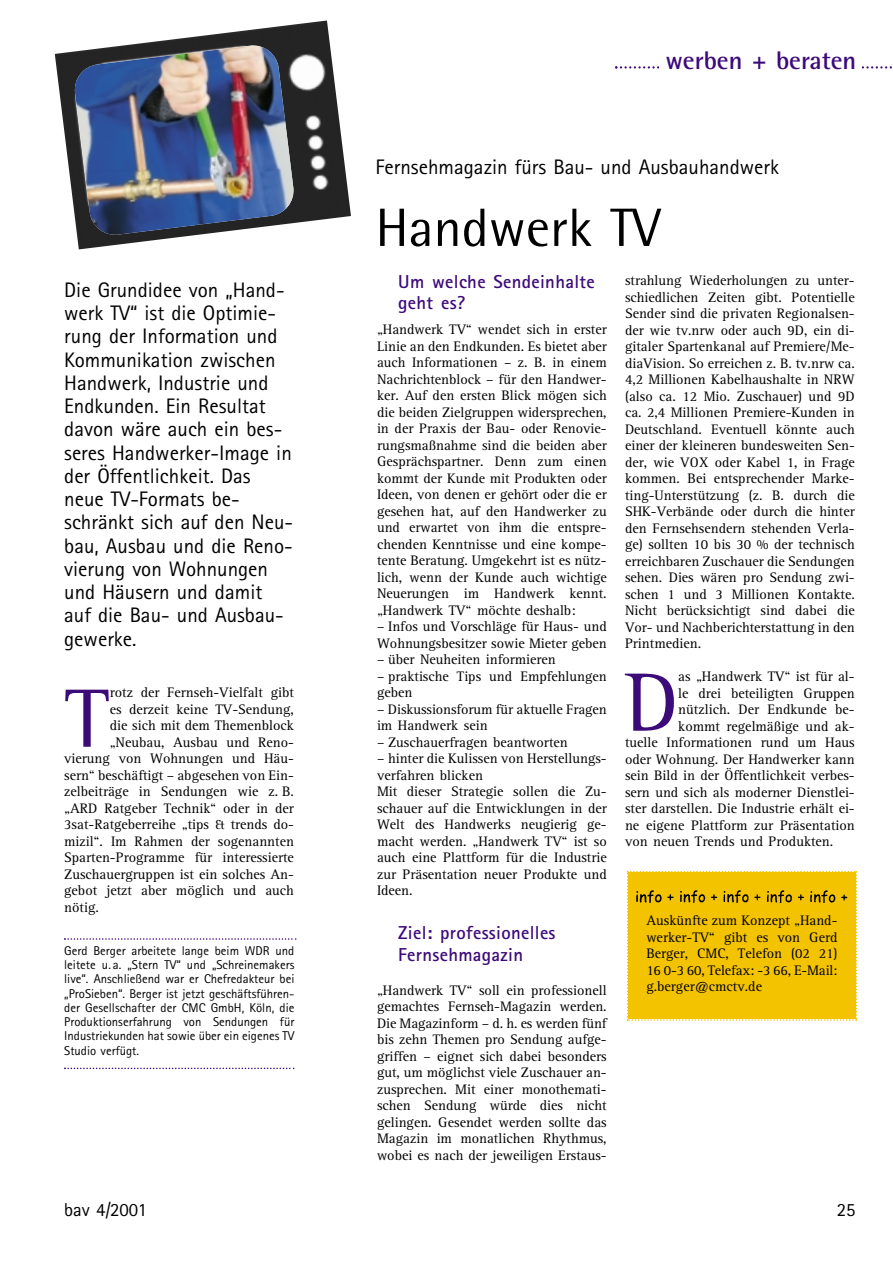
<style>
.page{position:relative;width:893px;height:1263px;background:#fff}
.page>*{position:absolute;margin:0;border:0;box-sizing:border-box;transform-origin:0 0}
.t1{font:84.75px "Rotis Semi Serif";color:#3d0a7a}
.t2{font:54px "Rotis Semi Sans";color:#000}
.t3{font:700 25.5px "Rotis Semi Sans";color:#3d0a7a}
.t4{font:21px/23.2px "Rotis Sans Serif";color:#000}
.t5{font:700 18.75px/21px "Rotis Sans Serif";letter-spacing:.015em;color:#3d0a7a}
.t6{font:18.75px "Rotis Sans Serif";color:#000}
.t7{font:14.25px/16.5px "Rotis Serif";color:#000;text-align:justify}
.t8{font:12.75px/14.2px "Rotis Sans Serif";color:#000;text-align:justify}
</style>
<div class="page">
<svg style="left:615px;top:66px;width:277px;height:3px"></svg>
<div style="left:659px;top:51px;width:202px;height:29px;background:#fff"></div>
<svg style="left:64px;top:938px;width:232px;height:2px"></svg>
<svg style="left:64px;top:1068px;width:230px;height:1px"></svg>
<div style="left:626px;top:871px;width:231px;height:150px;background:#f4c300"></div>
<img style="left:633px;top:886px;width:214px;height:20px">
<img style="left:55px;top:21px;width:296px;height:228px">
<img style="left:73px;top:44px;width:222px;height:192px">
<h3 class="t3" style="left:665px;top:51px;width:192px">werben + beraten</h3>
<p class="t4" style="left:64px;top:280px;width:230px">Die Grundidee von „Hand&shy;werk TV“ ist die Optimie&shy;rung der Information und<br>Kommunikation zwischen<br>Handwerk, Industrie und<br>Endkunden. Ein Resultat davon wäre auch ein bes&shy;seres Handwerker-Image in der Öffentlichkeit. Das neue TV-Formats be&shy;schränkt sich auf den Neu&shy;bau, Ausbau und die Reno&shy;vierung von Wohnungen und Häusern und damit auf die Bau- und Ausbau&shy;gewerke.</p>
<h1 class="t1" style="left:64px;top:687px;width:47px">T</h1>
<p class="t7" style="left:110px;top:686px;width:186px">rotz der Fernseh-Vielfalt gibt</p>
<p class="t7" style="left:110px;top:702px;width:186px">es derzeit keine TV-Sendung,</p>
<p class="t7" style="left:110px;top:719px;width:186px">die sich mit dem Themenblock</p>
<p class="t7" style="left:110px;top:735px;width:186px">„Neubau, Ausbau und Reno-</p>
<p class="t7" style="left:64px;top:752px;width:231px">vierung von Wohnungen und Häu-</p>
<p class="t7" style="left:64px;top:768px;width:231px">sern“ beschäftigt – abgesehen von Ein-</p>
<p class="t7" style="left:64px;top:785px;width:231px">zelbeiträge in Sendungen wie z. B.</p>
<p class="t7" style="left:64px;top:801px;width:231px">„ARD Ratgeber Technik“ oder in der</p>
<p class="t7" style="left:64px;top:818px;width:231px">3sat-Ratgeberreihe „tips &amp; trends do-</p>
<p class="t7" style="left:64px;top:834px;width:231px">mizil“. Im Rahmen der sogenannten</p>
<p class="t7" style="left:64px;top:851px;width:231px">Sparten-Programme für interessierte</p>
<p class="t7" style="left:64px;top:867px;width:231px">Zuschauergruppen ist ein solches An-</p>
<p class="t7" style="left:64px;top:884px;width:231px">gebot jetzt aber möglich und auch</p>
<p class="t7" style="left:64px;top:900px;width:36px">nötig.</p>
<p class="t8" style="left:64px;top:945px;width:232px">Gerd Berger arbeitete lange beim WDR und leitete u. a. „Stern TV“ und „Schreinemakers live“. Anschließend war er Chefredakteur bei „ProSieben“. Berger ist jetzt geschäftsführen&shy;der Gesellschafter der CMC GmbH, Köln, die Produktionserfahrung von Sendungen für Industriekunden hat sowie über ein eigenes TV Studio verfügt.</p>
<h3 class="t4" style="left:375px;top:157px;width:405px">Fernsehmagazin fürs Bau- und Ausbauhandwerk</h3>
<h2 class="t2" style="left:375px;top:209px;width:286px">Handwerk TV</h2>
<h3 class="t5" style="left:398px;top:273px;width:198px">Um welche Sendeinhalte geht es?</h3>
<p class="t7" style="left:377px;top:323px;width:231px">„Handwerk TV“ wendet sich in erster Linie an den Endkunden. Es bietet aber auch Informationen – z. B. in einem Nachrichtenblock – für den Handwer&shy;ker. Auf den ersten Blick mögen sich die beiden Zielgruppen widersprechen, in der Praxis der Bau- oder Renovie&shy;rungsmaßnahme sind die beiden aber Gesprächspartner. Denn zum einen kommt der Kunde mit Produkten oder Ideen, von denen er gehört oder die er gesehen hat, auf den Handwerker zu und erwartet von ihm die entspre&shy;chenden Kenntnisse und eine kompe&shy;tente Beratung. Umgekehrt ist es nütz&shy;lich, wenn der Kunde auch wichtige Neuerungen im Handwerk kennt. „Handwerk TV“ möchte deshalb:</p>
<p class="t7" style="left:377px;top:620px;width:231px">– Infos und Vorschläge für Haus- und<br>Wohnungsbesitzer sowie Mieter geben</p>
<p class="t7" style="left:377px;top:653px;width:180px">– über Neuheiten informieren</p>
<p class="t7" style="left:377px;top:669px;width:231px">– praktische Tips und Empfehlungen geben</p>
<p class="t7" style="left:377px;top:702px;width:231px">– Diskussionsforum für aktuelle Fragen im Handwerk sein</p>
<p class="t7" style="left:377px;top:735px;width:192px">– Zuschauerfragen beantworten</p>
<p class="t7" style="left:377px;top:752px;width:231px;text-align:left">– hinter die Kulissen von Herstellungs&shy;verfahren blicken<br>Mit dieser Strategie sollen die Zu&shy;schauer auf die Entwicklungen in der<br>Welt des Handwerks neugierig ge&shy;macht werden. „Handwerk TV“ ist so auch eine Plattform für die Industrie zur Präsentation neuer Produkte und<br>Ideen.</p>
<h3 class="t5" style="left:398px;top:923px;width:159px;line-height:22.5px">Ziel: professionelles<br>Fernsehmagazin</h3>
<p class="t7" style="left:377px;top:983px;width:231px">„Handwerk TV“ soll ein professionell gemachtes Fernseh-Magazin werden.<br>Die Magazinform – d. h. es werden fünf bis zehn Themen pro Sendung aufge&shy;griffen – eignet sich dabei besonders gut, um möglichst viele Zuschauer an&shy;zusprechen. Mit einer monothemati&shy;schen Sendung würde dies nicht gelingen. Gesendet werden sollte das Magazin im monatlichen Rhythmus, wobei es nach der jeweiligen Erstaus-</p>
<p class="t7" style="left:625px;top:274px;width:231px">strahlung Wiederholungen zu unter&shy;schiedlichen Zeiten gibt. Potentielle Sender sind die privaten Regionalsen&shy;der wie tv.nrw oder auch 9D, ein di&shy;gitaler Spartenkanal auf Premiere/Me&shy;diaVision. So erreichen z. B. tv.nrw ca.<br>4,2 Millionen Kabelhaushalte in NRW (also ca. 12 Mio. Zuschauer) und 9D ca. 2,4 Millionen Premiere-Kunden in Deutschland. Eventuell könnte auch einer der kleineren bundesweiten Sen&shy;der, wie VOX oder Kabel 1, in Frage kommen. Bei entsprechender Marke&shy;ting-Unterstützung (z. B. durch die SHK-Verbände oder durch die hinter den Fernsehsendern stehenden Verla&shy;ge) sollten 10 bis 30 % der technisch erreichbaren Zuschauer die Sendungen sehen. Dies wären pro Sendung zwi&shy;schen 1 und 3 Millionen Kontakte.<br>Nicht berücksichtigt sind dabei die Vor- und Nachberichterstattung in den Printmedien.</p>
<h1 class="t1" style="left:625px;top:671px;width:55px">D</h1>
<p class="t7" style="left:678px;top:670px;width:178px">as „Handwerk TV“ ist für al-</p>
<p class="t7" style="left:678px;top:686px;width:178px">le drei beteiligten Gruppen</p>
<p class="t7" style="left:678px;top:703px;width:178px">nützlich. Der Endkunde be-</p>
<p class="t7" style="left:678px;top:719px;width:178px">kommt regelmäßige und ak-</p>
<p class="t7" style="left:625px;top:736px;width:231px">tuelle Informationen rund um Haus</p>
<p class="t7" style="left:625px;top:752px;width:231px">oder Wohnung. Der Handwerker kann</p>
<p class="t7" style="left:625px;top:769px;width:231px">sein Bild in der Öffentlichkeit verbes-</p>
<p class="t7" style="left:625px;top:785px;width:231px">sern und sich als moderner Dienstlei-</p>
<p class="t7" style="left:625px;top:802px;width:231px">ster darstellen. Die Industrie erhält ei-</p>
<p class="t7" style="left:625px;top:818px;width:231px">ne eigene Plattform zur Präsentation</p>
<p class="t7" style="left:625px;top:835px;width:210px">von neuen Trends und Produkten.</p>
<p class="t7" style="left:646px;top:914px;width:193px">Auskünfte zum Konzept „Hand&shy;werker-TV“ gibt es von Gerd Berger, CMC, Telefon (02 21)<br>16 0-3 60, Telefax: -3 66, E-Mail: g.berger@cmctv.de</p>
<h3 class="t6" style="left:64px;top:1203px;width:84px">bav 4/2001</h3>
<h3 class="t6" style="left:836px;top:1203px;width:20px">25</h3>
</div>
